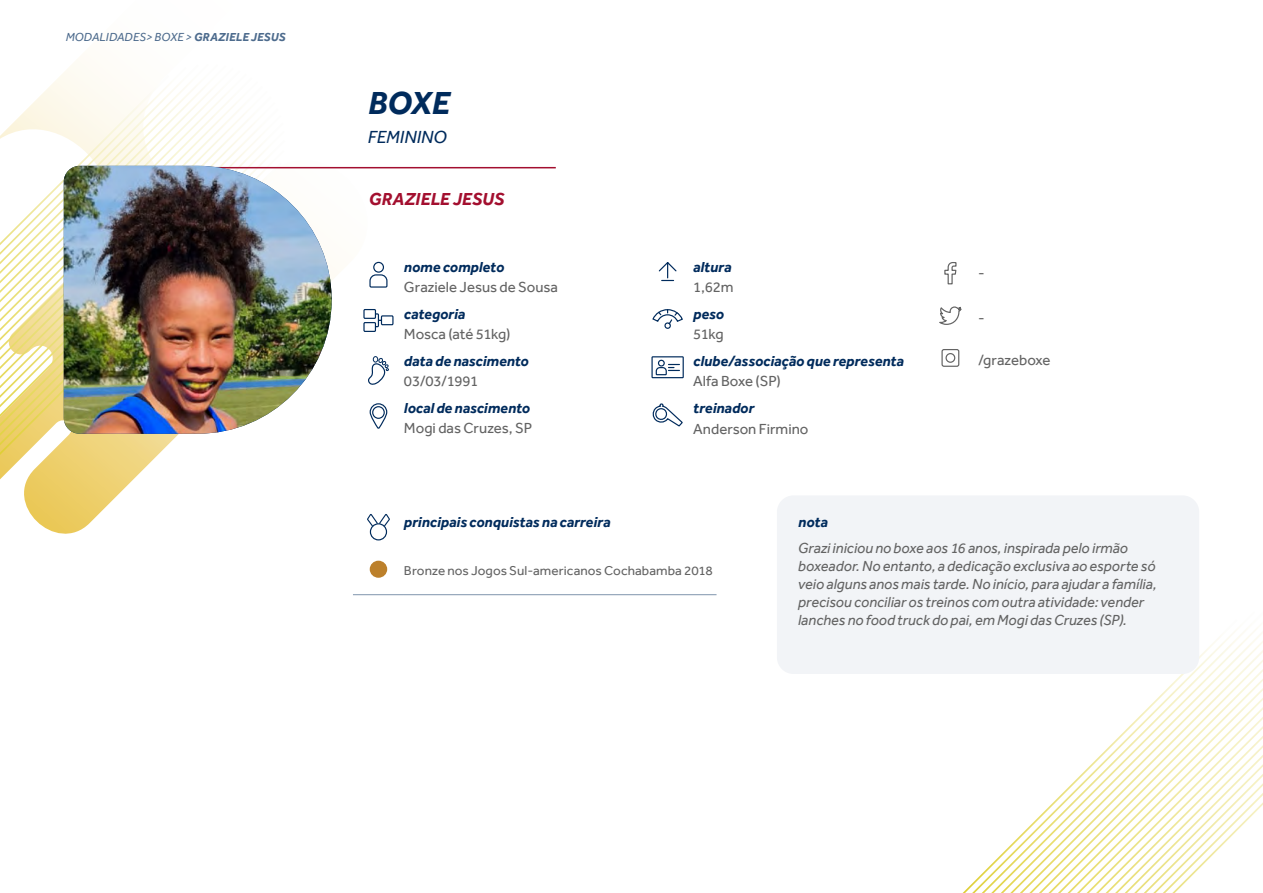
<style>
.page{position:relative;width:1263px;height:893px;background:#fff}
.page>*{position:absolute;margin:0;border:0;box-sizing:border-box;transform-origin:0 0}
.t1{font:italic 700 33px "Effra";color:#002b5c}
.t2{font:italic 700 18px "Effra";letter-spacing:.005em;color:#a30f2f}
.t3{font:italic 18px "Effra";letter-spacing:.005em;color:#002b5c}
.t4{font:italic 15px/18px "Effra";color:#636363}
.t5{font:italic 700 15px "Effra";letter-spacing:-.005em;color:#002b5c}
.t6{font:15px "Effra";letter-spacing:-.005em;color:#636363}
.t7{font:13.2px "Effra";letter-spacing:.005em;color:#636363}
.t8{font:italic 12px "Effra";letter-spacing:.01em;color:#4d6b8d}
.s1{font-weight:700}
</style>
<div class="page">
<svg style="left:5px;top:123px;width:252px;height:8px"></svg>
<svg style="left:0;top:131px;width:260px;height:9px"></svg>
<svg style="left:71px;top:140px;width:191px;height:10px"></svg>
<svg style="left:35px;top:150px;width:230px;height:373px"></svg>
<svg style="left:29px;top:162px;width:236px;height:358px"></svg>
<svg style="left:0;top:180px;width:265px;height:332px"></svg>
<svg style="left:962px;top:675px;width:301px;height:218px"></svg>
<svg style="left:970px;top:684px;width:293px;height:209px"></svg>
<svg style="left:980px;top:694px;width:283px;height:199px"></svg>
<svg style="left:993px;top:707px;width:270px;height:186px"></svg>
<svg style="left:1010px;top:724px;width:253px;height:169px"></svg>
<svg style="left:369px;top:261px;width:19px;height:27px"></svg>
<svg style="left:363px;top:309px;width:31px;height:23px"></svg>
<svg style="left:368px;top:356px;width:21px;height:29px"></svg>
<svg style="left:369px;top:403px;width:19px;height:26px"></svg>
<svg style="left:944px;top:262px;width:13px;height:23px"></svg>
<svg style="left:939px;top:306px;width:23px;height:19px"></svg>
<svg style="left:941px;top:349px;width:19px;height:18px"></svg>
<hr style="left:103px;top:167px;width:453px;height:1px;background:#a30f2f">
<img style="left:64px;top:166px;width:268px;height:268px">
<svg style="left:658px;top:262px;width:19px;height:20px"></svg>
<svg style="left:652px;top:309px;width:31px;height:20px"></svg>
<svg style="left:651px;top:356px;width:33px;height:23px"></svg>
<svg style="left:652px;top:403px;width:31px;height:24px"></svg>
<div style="left:777px;top:495px;width:422px;height:179px;background:#f2f4f7;border-radius:17px"></div>
<hr style="left:353px;top:594px;width:51px;height:1px;background:#8095ad">
<hr style="left:404px;top:594px;width:312px;height:1px;background:#8095ad">
<div style="left:370px;top:523px;width:17px;height:17px;border:1px solid #002b5c;border-radius:50%"></div>
<svg style="left:367px;top:514px;width:23px;height:14px"></svg>
<div style="left:370px;top:561px;width:17px;height:17px;background:#bc802b;border-radius:50%"></div>
<p class="t8" style="left:66px;top:30px;width:221px">MODALIDADES&gt; Boxe &gt; <span class="s1">GRAZIELE JESUS</span></p>
<h1 class="t1" style="left:368px;top:83px;width:83px">BOXE</h1>
<p class="t3" style="left:368px;top:127px;width:81px">FEMININO</p>
<p class="t2" style="left:369px;top:188px;width:137px">GRAZIELE JESUS</p>
<p class="t5" style="left:404px;top:258px;width:102px">nome completo</p>
<p class="t6" style="left:404px;top:278px;width:156px">Graziele Jesus de Sousa</p>
<p class="t5" style="left:404px;top:305px;width:63px">categoria</p>
<p class="t6" style="left:404px;top:325px;width:108px">Mosca (até 51kg)</p>
<p class="t5" style="left:404px;top:352px;width:126px">data de nascimento</p>
<p class="t6" style="left:404px;top:372px;width:76px">03/03/1991</p>
<p class="t5" style="left:404px;top:399px;width:128px">local de nascimento</p>
<p class="t6" style="left:404px;top:420px;width:130px">Mogi das Cruzes, SP</p>
<p class="t5" style="left:693px;top:258px;width:40px">altura</p>
<p class="t6" style="left:693px;top:278px;width:42px">1,62m</p>
<p class="t5" style="left:693px;top:305px;width:32px">peso</p>
<p class="t6" style="left:693px;top:325px;width:32px">51kg</p>
<p class="t5" style="left:693px;top:352px;width:212px">clube/associação que representa</p>
<p class="t6" style="left:693px;top:373px;width:89px">Alfa Boxe (SP)</p>
<p class="t5" style="left:693px;top:399px;width:63px">treinador</p>
<p class="t6" style="left:693px;top:420px;width:117px">Anderson Firmino</p>
<p class="t6" style="left:978px;top:264px;width:8px">-</p>
<p class="t6" style="left:978px;top:309px;width:8px">-</p>
<p class="t6" style="left:978px;top:351px;width:74px">/grazeboxe</p>
<p class="t5" style="left:404px;top:513px;width:208px">principais conquistas na carreira</p>
<p class="t7" style="left:404px;top:563px;width:310px">Bronze nos Jogos Sul-americanos Cochabamba 2018</p>
<p class="t5" style="left:798px;top:513px;width:31px">nota</p>
<p class="t4" style="left:798px;top:539px;width:360px">Grazi iniciou no boxe aos 16 anos, inspirada pelo irmão boxeador. No entanto, a dedicação exclusiva ao esporte só veio alguns anos mais tarde. No início, para ajudar a família, precisou conciliar os treinos com outra atividade: vender lanches no food truck do pai, em Mogi das Cruzes (SP).</p>
</div>
